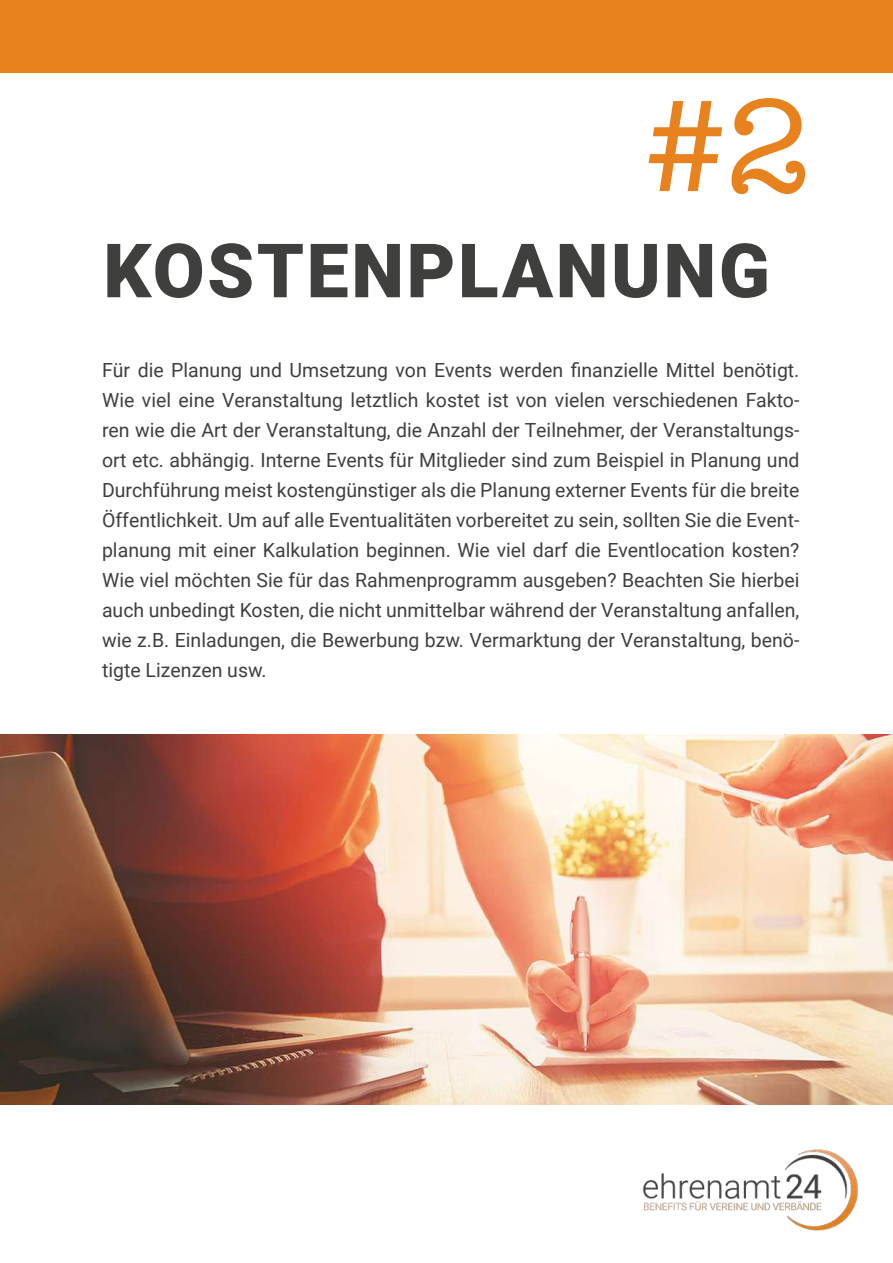
<style>
.page{position:relative;width:893px;height:1263px;background:#fff}
.page>*{position:absolute;margin:0;border:0;box-sizing:border-box;transform-origin:0 0}
.t1{font:135px "American Typewriter";color:#e7821e}
.t2{font:900 75px "Roboto";letter-spacing:.035em;color:#3f3f3e}
.t3{font:19.5px/30px "Roboto";color:#3f3f3e;text-align:justify}
</style>
<div class="page">
<img style="left:0;top:735px;width:893px;height:369px">
<img style="left:643px;top:1149px;width:215px;height:82px">
<div style="left:0;top:0;width:893px;height:72px;background:#e7821e"></div>
<div style="left:0;top:0;width:893px;height:73px;border:2px solid #e7821e"></div>
<h1 class="t1" style="left:644px;top:43px;width:168px">#2</h1>
<h2 class="t2" style="left:103px;top:218px;width:668px">KOSTENPLANUNG</h2>
<p class="t3" style="left:102px;top:354px;width:699px">Für die Planung und Umsetzung von Events werden finanzielle Mittel benötigt.<br>Wie viel eine Veranstaltung letztlich kostet ist von vielen verschiedenen Fakto&shy;ren wie die Art der Veranstaltung, die Anzahl der Teilnehmer, der Veranstaltungs&shy;ort etc. abhängig. Interne Events für Mitglieder sind zum Beispiel in Planung und Durchführung meist kostengünstiger als die Planung externer Events für die breite Öffentlichkeit. Um auf alle Eventualitäten vorbereitet zu sein, sollten Sie die Event&shy;planung mit einer Kalkulation beginnen. Wie viel darf die Eventlocation kosten?<br>Wie viel möchten Sie für das Rahmenprogramm ausgeben? Beachten Sie hierbei auch unbedingt Kosten, die nicht unmittelbar während der Veranstaltung anfallen, wie z.B. Einladungen, die Bewerbung bzw. Vermarktung der Veranstaltung, benö&shy;tigte Lizenzen usw.</p>
</div>
